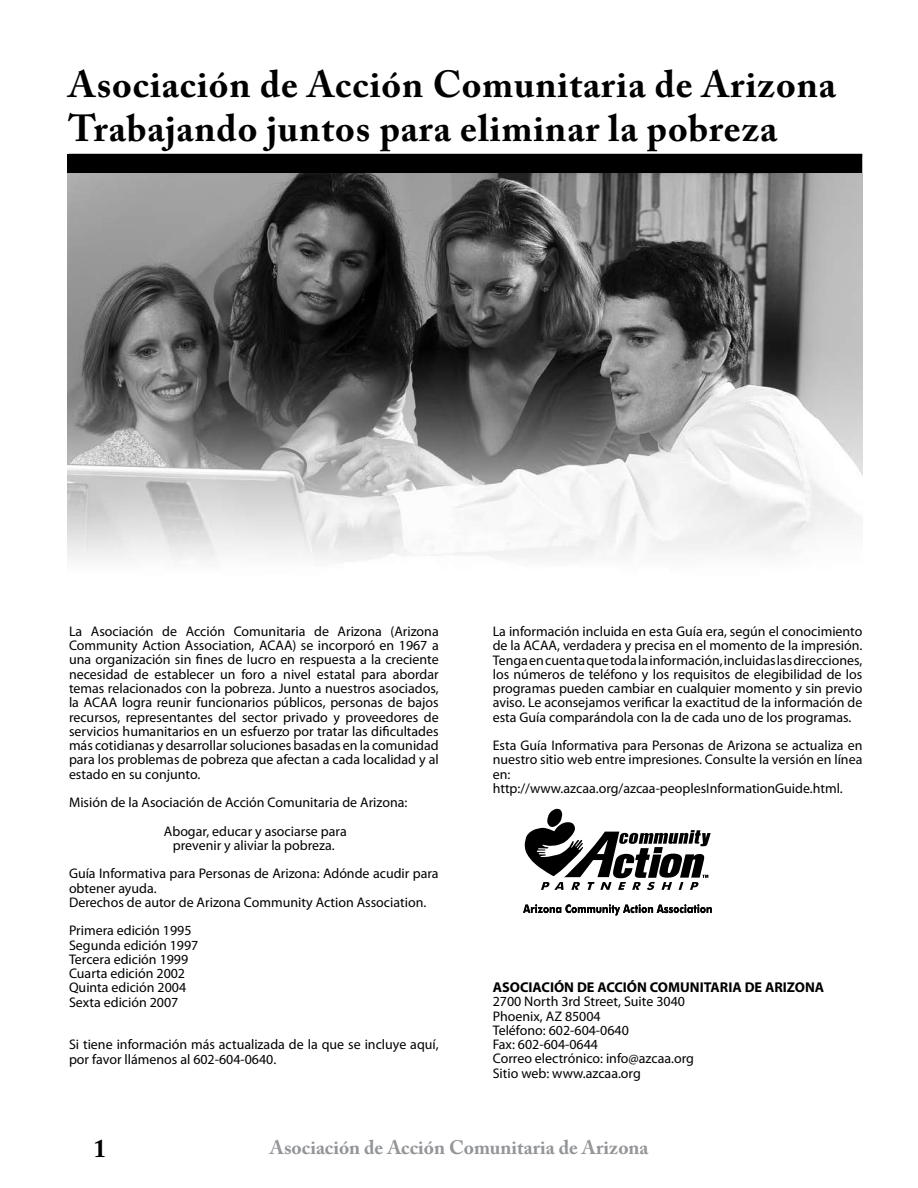
<style>
.page{position:relative;width:918px;height:1188px;background:#fff}
.page>*{position:absolute;margin:0;border:0;box-sizing:border-box;transform-origin:0 0}
.t1{font:700 37.5px/43.5px "Adobe Caslon Pro";letter-spacing:.025em;color:#000}
.t2{font:700 25.5px "Adobe Caslon Pro";color:#000}
.t3{font:700 19.5px "Adobe Caslon Pro";color:#939598}
.t4{font:700 14.25px "Myriad Pro";color:#000}
.t5{font:13.95px/14.2px "Myriad Pro";color:#000}
</style>
<div class="page">
<img style="left:68px;top:154px;width:795px;height:408px">
<div style="left:68px;top:154px;width:794px;height:19px;background:#000"></div>
<svg style="left:524px;top:809px;width:187px;height:81px"></svg>
<svg style="left:523px;top:904px;width:189px;height:11px"></svg>
<h1 class="t1" style="left:69px;top:63px;width:769px">Asociación de Acción Comunitaria de Arizona<br>Trabajando juntos para eliminar la pobreza</h1>
<p class="t5" style="left:69px;top:624px;width:371px;text-align:justify">La Asociación de Acción Comunitaria de Arizona (Arizona Community Action Association, ACAA) se incorporó en 1967 a una organización sin fines de lucro en respuesta a la creciente necesidad de establecer un foro a nivel estatal para abordar temas relacionados con la pobreza. Junto a nuestros asociados, la ACAA logra reunir funcionarios públicos, personas de bajos recursos, representantes del sector privado y proveedores de servicios humanitarios en un esfuerzo por tratar las dificultades más cotidianas y desarrollar soluciones basadas en la comunidad para los problemas de pobreza que afectan a cada localidad y al estado en su conjunto.</p>
<p class="t5" style="left:164px;top:788px;width:245px;line-height:28.5px;text-indent:-95px">Misión de la Asociación de Acción Comunitaria de Arizona:<br>Abogar, educar y asociarse para</p>
<p class="t5" style="left:69px;top:831px;width:371px;line-height:28.5px;text-align:center">prevenir y aliviar la pobreza.<br>Guía Informativa para Personas de Arizona: Adónde acudir para</p>
<p class="t5" style="left:69px;top:881px;width:359px">obtener ayuda.<br>Derechos de autor de Arizona Community Action Association.</p>
<p class="t5" style="left:69px;top:923px;width:131px">Primera edición 1995<br>Segunda edición 1997<br>Tercera edición 1999<br>Cuarta edición 2002<br>Quinta edición 2004<br>Sexta edición 2007</p>
<p class="t5" style="left:69px;top:1037px;width:371px">Si tiene información más actualizada de la que se incluye aquí, por favor llámenos al 602-604-0640.</p>
<p class="t5" style="left:493px;top:624px;width:371px;text-align:justify">La información incluida en esta Guía era, según el conocimiento de la ACAA, verdadera y precisa en el momento de la impresión.<br>Tenga en cuenta que toda la información, incluidas las direcciones, los números de teléfono y los requisitos de elegibilidad de los programas pueden cambiar en cualquier momento y sin previo aviso. Le aconsejamos verificar la exactitud de la información de esta Guía comparándola con la de cada uno de los programas.</p>
<p class="t5" style="left:493px;top:738px;width:371px">Esta Guía Informativa para Personas de Arizona se actualiza en nuestro sitio web entre impresiones. Consulte la versión en línea en: http://www.azcaa.org/azcaa-peoplesInformationGuide.html.</p>
<p class="t4" style="left:493px;top:978px;width:333px">ASOCIACIÓN DE ACCIÓN COMUNITARIA DE ARIZONA</p>
<p class="t5" style="left:493px;top:994px;width:203px">2700 North 3rd Street, Suite 3040<br>Phoenix, AZ 85004<br>Teléfono: 602-604-0640<br>Fax: 602-604-0644<br>Correo electrónico: info@azcaa.org<br>Sitio web: www.azcaa.org</p>
<h2 class="t2" style="left:93px;top:1133px;width:14px">1</h2>
<h3 class="t3" style="left:270px;top:1136px;width:380px">Asociación de Acción Comunitaria de Arizona</h3>
</div>
